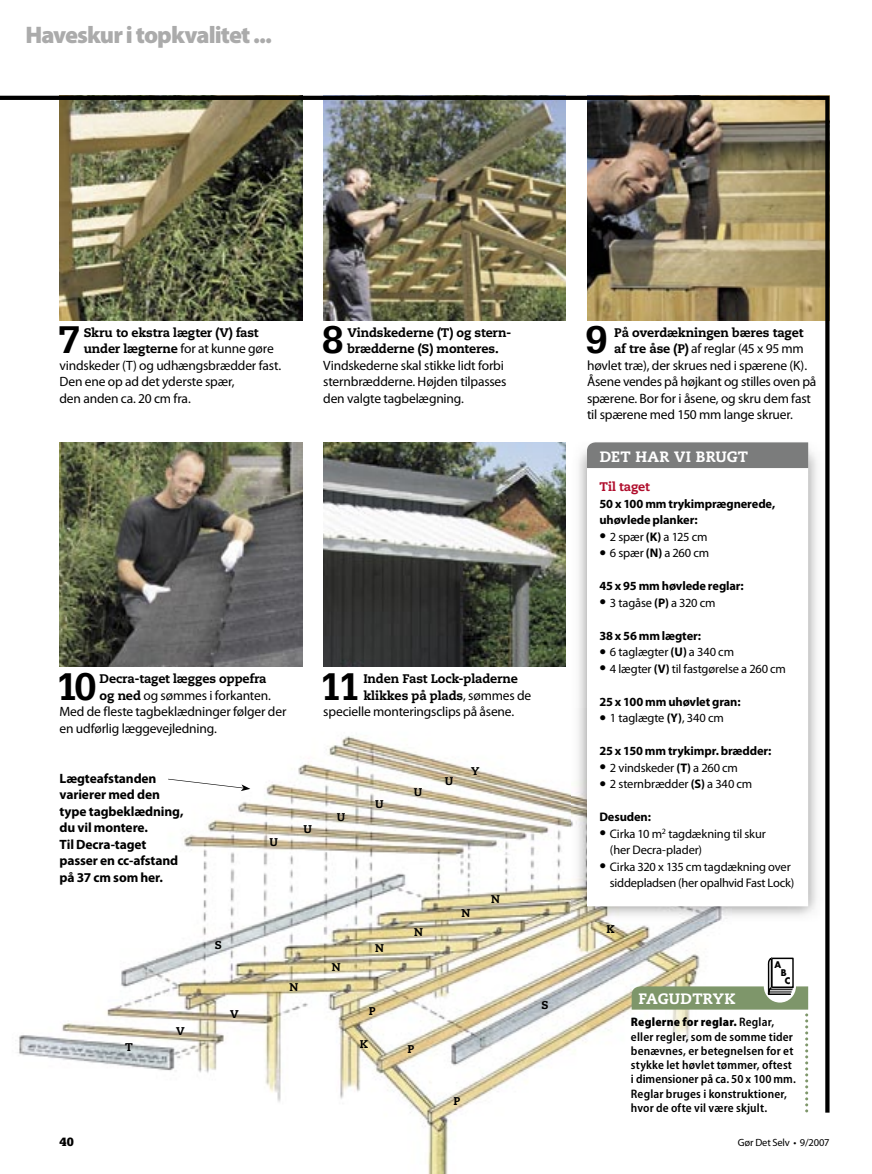
<style>
.page{position:relative;width:872px;height:1174px;background:#fff}
.page>*{position:absolute;margin:0;border:0;box-sizing:border-box;transform-origin:0 0}
.t1{font:700 40.8px "Serifa Std";color:#000}
.t2{font:900 24px "Myriad Pro";letter-spacing:-.04em;color:#ababab}
.t3{font:800 15px "Caecilia LT Std";letter-spacing:.015em;color:#fff}
.t4{font:13.5px/16.5px "Myriad Pro";letter-spacing:-.015em;color:#000}
.t5{font:700 13.5px/16.5px "Myriad Pro";letter-spacing:-.01em;color:#000}
.t6{font:900 12.75px "Serifa Std";color:#000}
.t7{font:12.45px/16.5px "Myriad Pro";letter-spacing:-.01em;color:#000}
.t8{font:800 12.45px/16.5px "Caecilia LT Std";letter-spacing:-.015em;color:#000}
.t9{font:700 12.45px/16.5px "Myriad Pro";letter-spacing:-.01em;color:#000}
.t10{font:800 12.45px "Caecilia LT Std";letter-spacing:-.01em;color:#b00d2c}
.t11{font:600 semi-condensed 12.3px/14.2px "Myriad Pro";letter-spacing:.015em;color:#000}
.t12{font:800 11.25px "Caecilia LT Std";color:#000}
.t13{font:10.5px "Myriad Pro";letter-spacing:-.015em;color:#000}
.t14{font:700 9px "Futura";color:#000;scale:.96 1}
.s1{font-family:"Caecilia LT Std";font-weight:800;font-size:12.45px}
.s2{font-family:"Myriad Pro";font-weight:400;font-size:13.5px}
.s3{font-size:24px}
.s4{font-weight:700}
.s5{font-weight:900}
</style>
<div class="page">
<img style="left:0;top:96px;width:829px;height:1016px">
<img style="left:323px;top:442px;width:243px;height:225px">
<img style="left:60px;top:442px;width:242px;height:225px">
<img style="left:0;top:708px;width:731px;height:466px">
<img style="left:572px;top:441px;width:252px;height:480px">
<img style="left:572px;top:708px;width:159px;height:213px">
<div style="left:587px;top:456px;width:221px;height:450px;background:#fff"></div>
<div style="left:587px;top:442px;width:221px;height:26px;background:#7b7c7c"></div>
<svg style="left:631px;top:957px;width:177px;height:155px"></svg>
<svg style="left:168px;top:779px;width:82px;height:12px"></svg>
<h2 class="t2" style="left:26px;top:22px;width:248px">Haveskur i topkvalitet ...</h2>
<h1 class="t1" style="left:58px;top:316px;width:24px">7</h1>
<p class="t8" style="left:84px;top:324px;width:176px">Skru to ekstra lægter (V) fast</p>
<p class="t4" style="left:60px;top:341px;width:223px;text-indent:24px"><span class="s1">under lægterne</span> for at kunne gøre vindskeder (T) og udhængsbrædder fast.<br>Den ene op ad det yderste spær,<br>den anden ca. 20 cm fra.</p>
<h1 class="t1" style="left:321px;top:316px;width:24px">8</h1>
<p class="t8" style="left:347px;top:324px;width:165px">Vindskederne (T) og stern&shy;brædderne (S) monteres.</p>
<p class="t4" style="left:323px;top:357px;width:185px">Vindskederne skal stikke lidt forbi sternbrædderne. Højden tilpasses den valgte tagbelægning.</p>
<h1 class="t1" style="left:55px;top:662px;width:43px">10</h1>
<p class="t8" style="left:100px;top:671px;width:169px">Decra-taget lægges oppefra</p>
<p class="t4" style="left:60px;top:687px;width:228px;text-indent:40px"><span class="s1">og ned</span> og sømmes i forkanten.<br>Med de fleste tagbeklædninger følger der en udførlig læggevejledning.</p>
<h1 class="t1" style="left:319px;top:662px;width:43px">11</h1>
<p class="t8" style="left:363px;top:671px;width:169px">Inden Fast Lock-pladerne klikkes på plads<span class="s2">, sømmes de</span></p>
<p class="t4" style="left:323px;top:704px;width:192px">specielle monteringsclips på åsene.</p>
<p class="t5" style="left:60px;top:770px;width:126px">Lægteafstanden varierer med den type tagbeklædning, du vil montere.<br>Til Decra-taget passer en cc-afstand på 37 cm som her.</p>
<p class="t12" style="left:125px;top:1039px;width:9px">T</p>
<p class="t12" style="left:176px;top:1024px;width:10px">V</p>
<p class="t12" style="left:215px;top:938px;width:9px">S</p>
<p class="t12" style="left:230px;top:1007px;width:10px">V</p>
<p class="t12" style="left:269px;top:835px;width:10px">U</p>
<p class="t12" style="left:303px;top:821px;width:10px">U</p>
<p class="t12" style="left:337px;top:810px;width:10px">U</p>
<p class="t12" style="left:375px;top:797px;width:10px">U</p>
<p class="t12" style="left:289px;top:979px;width:10px">N</p>
<p class="t12" style="left:332px;top:960px;width:10px">N</p>
<p class="t12" style="left:375px;top:941px;width:10px">N</p>
<p class="t12" style="left:369px;top:1004px;width:8px">P</p>
<p class="t12" style="left:360px;top:1037px;width:10px">K</p>
<p class="t12" style="left:414px;top:785px;width:10px">U</p>
<p class="t12" style="left:445px;top:773px;width:10px">U</p>
<p class="t12" style="left:471px;top:763px;width:10px">Y</p>
<p class="t12" style="left:414px;top:925px;width:10px">N</p>
<p class="t12" style="left:461px;top:906px;width:10px">N</p>
<p class="t12" style="left:491px;top:892px;width:10px">N</p>
<p class="t12" style="left:407px;top:1042px;width:8px">P</p>
<p class="t12" style="left:541px;top:997px;width:9px">S</p>
<p class="t12" style="left:453px;top:1094px;width:8px">P</p>
<h1 class="t1" style="left:585px;top:316px;width:24px">9</h1>
<p class="t8" style="left:614px;top:324px;width:190px">På overdækningen bæres taget</p>
<p class="t4" style="left:587px;top:341px;width:231px;text-indent:27px"><span class="s1">af tre åse (P)</span> af reglar (45 x 95 mm høvlet træ), der skrues ned i spærene (K).<br>Åsene vendes på højkant og stilles oven på spærene. Bor for i åsene, og skru dem fast til spærene med 150 mm lange skruer.</p>
<p class="t3" style="left:600px;top:447px;width:150px">DET HAR VI BRUGT</p>
<p class="t10" style="left:599px;top:479px;width:52px">Til taget</p>
<p class="t9" style="left:599px;top:495px;width:177px">50 x 100 mm trykimprægnerede, uhøvlede planker:</p>
<p class="t7" style="left:599px;top:528px;width:110px"><span class="s3">•</span> 2 spær <span class="s4">(K)</span> a 125 cm</p>
<p class="t7" style="left:599px;top:545px;width:111px"><span class="s3">•</span> 6 spær <span class="s4">(N)</span> a 260 cm</p>
<p class="t9" style="left:599px;top:578px;width:146px">45 x 95 mm høvlede reglar:</p>
<p class="t7" style="left:599px;top:594px;width:118px"><span class="s3">•</span> 3 tagåse <span class="s4">(P)</span> a 320 cm</p>
<p class="t9" style="left:599px;top:627px;width:103px">38 x 56 mm lægter:</p>
<p class="t7" style="left:599px;top:644px;width:136px"><span class="s3">•</span> 6 taglægter <span class="s4">(U)</span> a 340 cm</p>
<p class="t7" style="left:599px;top:660px;width:188px"><span class="s3">•</span> 4 lægter <span class="s4">(V)</span> til fastgørelse a 260 cm</p>
<p class="t9" style="left:599px;top:693px;width:143px">25 x 100 mm uhøvlet gran:</p>
<p class="t7" style="left:599px;top:710px;width:126px"><span class="s3">•</span> 1 taglægte <span class="s4">(Y)</span>, 340 cm</p>
<p class="t9" style="left:599px;top:743px;width:173px">25 x 150 mm trykimpr. brædder:</p>
<p class="t7" style="left:599px;top:759px;width:140px"><span class="s3">•</span> 2 vindskeder <span class="s4">(T)</span> a 260 cm</p>
<p class="t7" style="left:599px;top:776px;width:154px"><span class="s3">•</span> 2 sternbrædder <span class="s4">(S)</span> a 340 cm</p>
<p class="t9" style="left:599px;top:809px;width:53px">Desuden:</p>
<p class="t7" style="left:610px;top:825px;width:157px;text-indent:-10px"><span class="s3">•</span> Cirka 10 m<sup>2</sup> tagdækning til skur (her Decra-plader)</p>
<p class="t7" style="left:599px;top:858px;width:196px;text-align:right"><span class="s3">•</span> Cirka 320 x 135 cm tagdækning over siddepladsen (her opalhvid Fast Lock)</p>
<p class="t12" style="left:606px;top:922px;width:10px">K</p>
<p class="t14" style="left:774px;top:958px;width:9px">A</p>
<p class="t14" style="left:781px;top:966px;width:8px">B</p>
<p class="t14" style="left:785px;top:974px;width:8px">C</p>
<p class="t11" style="left:631px;top:1015px;width:166px"><span class="s5">Reglerne for reglar.</span> Reglar, eller regler, som de somme tider benævnes, er betegnelsen for et stykke let høvlet tømmer, oftest i dimensioner på ca. 50 x 100 mm.<br>Reglar bruges i konstruktioner, hvor de ofte vil være skjult.</p>
<p class="t3" style="left:638px;top:989px;width:98px">FAGUDTRYK</p>
<p class="t6" style="left:60px;top:1134px;width:16px">40</p>
<p class="t13" style="left:738px;top:1136px;width:93px">Gør Det Selv • 9/2007</p>
</div>
